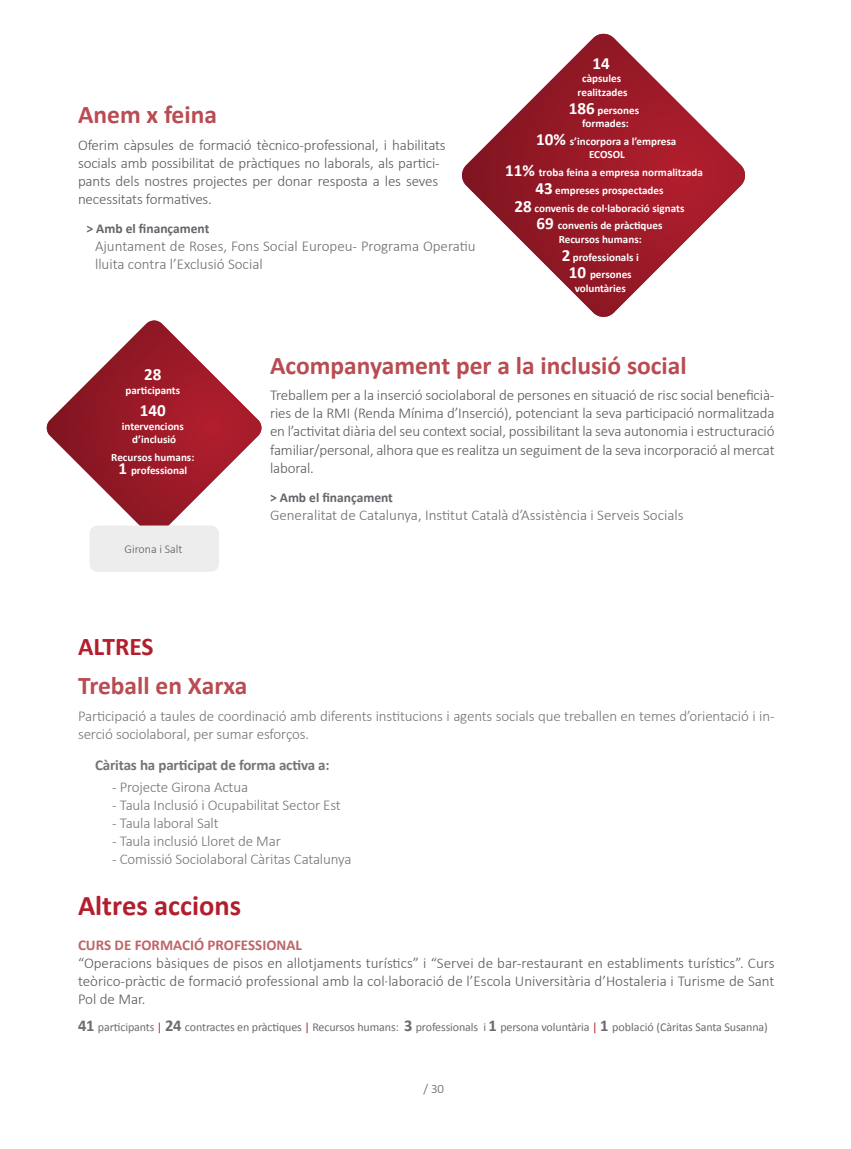
<style>
.page{position:relative;width:851px;height:1149px;background:#fff}
.page>*{position:absolute;margin:0;border:0;box-sizing:border-box;transform-origin:0 0}
.t1{font:700 28.5px "Calibri";color:#b31e2d}
.t2{font:700 25.5px "Calibri";color:#b94c52}
.t3{font:700 25.5px "Calibri";color:#b31e2d}
.t4{font:700 17.1px "Calibri";color:#fff}
.t5{font:300 15px/18px "Calibri";letter-spacing:-.01em;color:#58575e;text-align:justify}
.t6{font:300 15px/18px "Calibri";letter-spacing:-.01em;color:#747478}
.t7{font:300 15px/18px "Calibri";color:#6c6b70}
.t8{font:700 15px "Calibri";letter-spacing:-.01em;color:#747478}
.t9{font:700 15px "Calibri";color:#be6569}
.t10{font:700 13.5px "Calibri";color:#64646a}
.t11{font:300 12.75px "Calibri";color:#58575e}
.t12{font:12px "Calibri";letter-spacing:-.01em;color:#6c6b70}
.t13{font:300 12px "Calibri";color:#58575e}
.t14{font:700 11.1px/13.5px "Calibri";color:#fff;text-align:center}
.s1{font-size:17.1px}
.s2{font-weight:700;font-size:16.5px}
.s3{color:#b31e2d}
</style>
<div class="page">
<img style="left:462px;top:34px;width:283px;height:283px">
<img style="left:47px;top:320px;width:214px;height:205px">
<div style="left:89px;top:525px;width:130px;height:46px;background:#ededed;border-radius:9px"></div>
<h2 class="t2" style="left:78px;top:99px;width:140px">Anem x feina</h2>
<p class="t5" style="left:78px;top:136px;width:369px;text-align:left">Oferim càpsules de formació tècnico-professional, i habilitats socials amb possibilitat de pràctiques no laborals, als partici&shy;pants dels nostres projectes per donar resposta a les seves necessitats formatives.</p>
<p class="t10" style="left:86px;top:220px;width:124px">&gt; Amb el finançament</p>
<p class="t7" style="left:95px;top:237px;width:382px">Ajuntament de Roses, Fons Social Europeu- Programa Operatiu lluita contra l’Exclusió Social</p>
<p class="t4" style="left:592px;top:52px;width:19px">14</p>
<p class="t14" style="left:577px;top:72px;width:51px">càpsules realitzades</p>
<p class="t14" style="left:569px;top:103px;width:72px"><span class="s1">186</span> persones formades:</p>
<p class="t14" style="left:536px;top:134px;width:142px"><span class="s1">10%</span> s’incorpora a l’empresa<br>ECOSOL</p>
<p class="t14" style="left:505px;top:166px;width:199px"><span class="s1">11%</span> troba feina a empresa normalitzada</p>
<p class="t14" style="left:535px;top:183px;width:129px"><span class="s1">43</span> empreses prospectades</p>
<p class="t14" style="left:514px;top:201px;width:171px"><span class="s1">28</span> convenis de col·laboració signats</p>
<p class="t14" style="left:536px;top:219px;width:127px"><span class="s1">69</span> convenis de pràctiques</p>
<p class="t14" style="left:558px;top:230px;width:85px;line-height:17.7px">Recursos humans:<br><span class="s1">2</span> professionals i<br><span class="s1">10</span> persones</p>
<p class="t14" style="left:574px;top:281px;width:53px">voluntàries</p>
<p class="t4" style="left:144px;top:364px;width:19px">28</p>
<p class="t14" style="left:125px;top:383px;width:56px">participants</p>
<p class="t4" style="left:140px;top:399px;width:27px">140</p>
<p class="t14" style="left:122px;top:419px;width:64px">intervencions d’inclusió</p>
<p class="t14" style="left:111px;top:450px;width:85px">Recursos humans:<br><span class="s1">1</span> professional</p>
<p class="t13" style="left:124px;top:541px;width:59px">Girona i Salt</p>
<h2 class="t2" style="left:270px;top:349px;width:418px">Acompanyament per a la inclusió social</h2>
<p class="t5" style="left:270px;top:386px;width:506px">Treballem per a la inserció sociolaboral de persones en situació de risc social beneficià&shy;ries de la RMI (Renda Mínima d’Inserció), potenciant la seva participació normalitzada en l’activitat diària del seu context social, possibilitant la seva autonomia i estructuració familiar/personal, alhora que es realitza un seguiment de la seva incorporació al mercat laboral.</p>
<p class="t10" style="left:270px;top:488px;width:124px">&gt; Amb el finançament</p>
<p class="t7" style="left:270px;top:505px;width:415px">Generalitat de Catalunya, Institut Català d’Assistència i Serveis Socials</p>
<h2 class="t3" style="left:78px;top:630px;width:77px">ALTRES</h2>
<h2 class="t2" style="left:78px;top:669px;width:171px">Treball en Xarxa</h2>
<p class="t6" style="left:78px;top:706px;width:698px">Participació a taules de coordinació amb diferents institucions i agents socials que treballen en temes d’orientació i in&shy;serció sociolaboral, per sumar esforços.</p>
<p class="t8" style="left:95px;top:755px;width:236px">Càritas ha participat de forma activa a:</p>
<p class="t6" style="left:112px;top:777px;width:137px">- Projecte Girona Actua</p>
<p class="t6" style="left:112px;top:795px;width:230px">- Taula Inclusió i Ocupabilitat Sector Est</p>
<p class="t6" style="left:112px;top:813px;width:108px">- Taula laboral Salt</p>
<p class="t6" style="left:112px;top:831px;width:170px">- Taula inclusió Lloret de Mar</p>
<p class="t6" style="left:112px;top:849px;width:241px">- Comissió Sociolaboral Càritas Catalunya</p>
<h1 class="t1" style="left:78px;top:887px;width:165px">Altres accions</h1>
<p class="t9" style="left:78px;top:935px;width:225px">CURS DE FORMACIÓ PROFESSIONAL</p>
<p class="t5" style="left:78px;top:953px;width:698px">“Operacions bàsiques de pisos en allotjaments turístics” i “Servei de bar-restaurant en establiments turístics”. Curs teòrico-pràctic de formació professional amb la col·laboració de l’Escola Universitària d’Hostaleria i Turisme de Sant Pol de Mar.</p>
<p class="t12" style="left:78px;top:1019px;width:691px"><span class="s2">41</span> participants <span class="s3">|</span> <span class="s2">24</span> contractes en pràctiques <span class="s3">|</span> Recursos humans: <span class="s2">3</span> professionals i <span class="s2">1</span> persona voluntària <span class="s3">|</span> <span class="s2">1</span> població (Càritas Santa Susanna)</p>
<p class="t11" style="left:423px;top:1080px;width:22px">/ 30</p>
</div>
